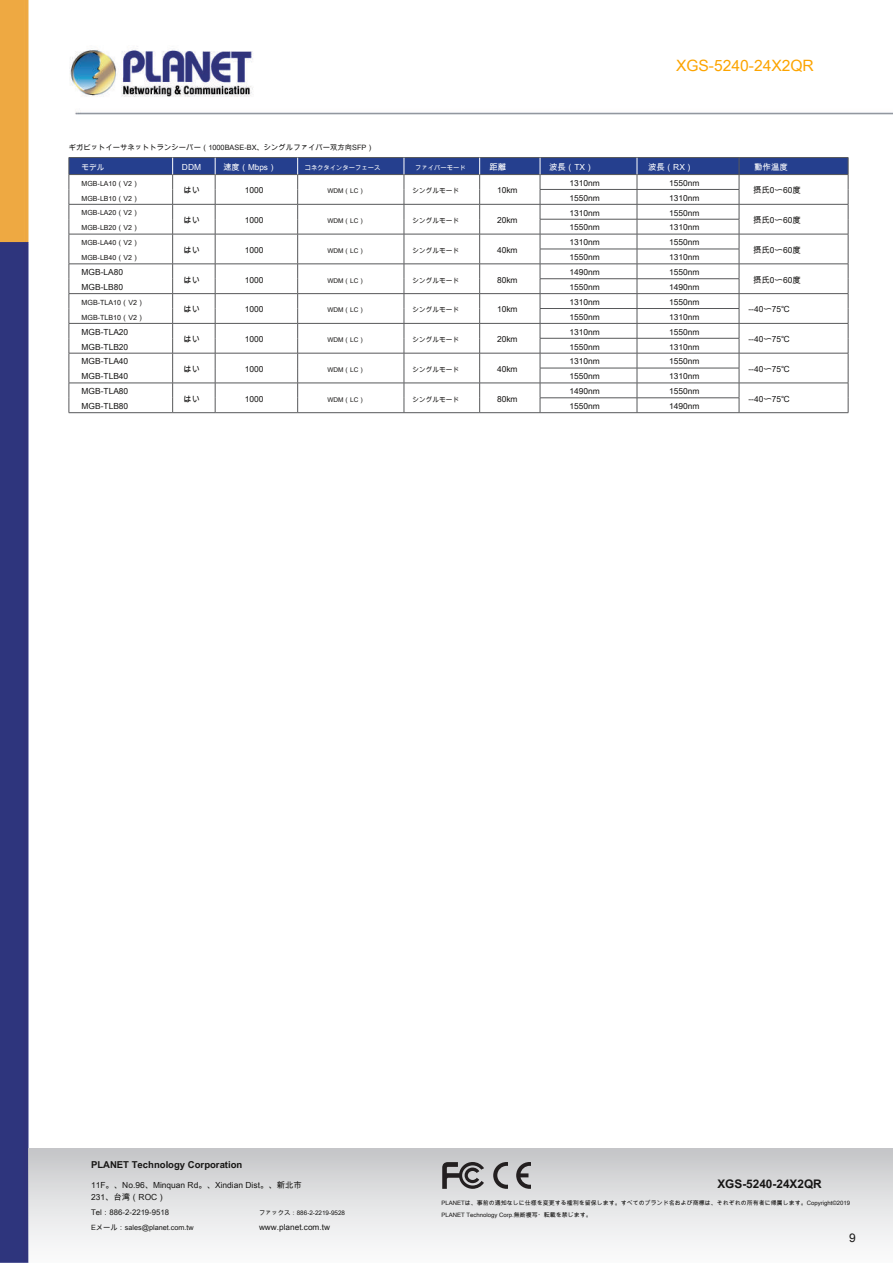
<style>
.page{position:relative;width:893px;height:1263px;background:#fff}
.page>*{position:absolute;margin:0;border:0;box-sizing:border-box;transform-origin:0 0}
.t1{font:15.6px "Arial Unicode MS";color:#fca400}
.t2{font:12px "Arial Unicode MS";color:#171615}
.t3{font:700 11.85px "Arial Unicode MS";color:#171615}
.t4{font:700 9.6px "Arial Unicode MS";color:#171615}
.t5{font:8.4px/14.9px "Arial Unicode MS";color:#171615;text-align:justify}
.t6{font:8.4px "Arial Unicode MS";color:#fff}
.t7{font:8.25px "Arial Unicode MS";color:#171615}
.t8{font:8.25px "Arial Unicode MS";color:#fff}
.t9{font:7.8px "Arial Unicode MS";color:#171615}
.t10{font:7.65px "Arial Unicode MS";color:#fff}
.t11{font:7.35px "Arial Unicode MS";color:#171615}
.t12{font:7.2px "Arial Unicode MS";color:#171615}
.t13{font:7.05px/14.9px "Arial Unicode MS";color:#171615;text-align:justify}
.t14{font:6.6px "Arial Unicode MS";color:#171615}
.t15{font:6.45px "Arial Unicode MS";color:#171615}
.t16{font:6.3px "Arial Unicode MS";color:#171615}
.t17{font:6.3px "Arial Unicode MS";color:#fff}
.t18{font:6px/12px "Arial Unicode MS";color:#171615}
</style>
<div class="page">
<img style="left:0;top:0;width:893px;height:1263px">
<div style="left:29px;top:1148px;width:864px;height:115px;background:linear-gradient(to bottom,#c7c8ca,#fff)"></div>
<svg style="left:442px;top:1162px;width:42px;height:27px"></svg>
<svg style="left:493px;top:1162px;width:15px;height:27px"></svg>
<svg style="left:516px;top:1162px;width:15px;height:27px"></svg>
<hr style="left:69px;top:157px;width:104px;height:1px;background:#57585a">
<hr style="left:173px;top:157px;width:42px;height:1px;background:#57585a">
<hr style="left:215px;top:157px;width:83px;height:1px;background:#57585a">
<hr style="left:298px;top:157px;width:106px;height:1px;background:#57585a">
<hr style="left:404px;top:157px;width:76px;height:1px;background:#57585a">
<hr style="left:480px;top:157px;width:60px;height:1px;background:#57585a">
<hr style="left:540px;top:157px;width:97px;height:1px;background:#57585a">
<hr style="left:637px;top:157px;width:102px;height:1px;background:#57585a">
<hr style="left:739px;top:157px;width:109px;height:1px;background:#57585a">
<hr style="left:69px;top:412px;width:104px;height:1px;background:#57585a">
<hr style="left:173px;top:412px;width:42px;height:1px;background:#57585a">
<hr style="left:215px;top:412px;width:83px;height:1px;background:#57585a">
<hr style="left:298px;top:412px;width:106px;height:1px;background:#57585a">
<hr style="left:404px;top:412px;width:76px;height:1px;background:#57585a">
<hr style="left:480px;top:412px;width:60px;height:1px;background:#57585a">
<hr style="left:540px;top:412px;width:97px;height:1px;background:#57585a">
<hr style="left:637px;top:412px;width:102px;height:1px;background:#57585a">
<hr style="left:739px;top:412px;width:109px;height:1px;background:#57585a">
<svg style="left:69px;top:158px;width:780px;height:254px"></svg>
<h1 class="t1" style="left:676px;top:54px;width:139px">XGS-5240-24X2QR</h1>
<p class="t11" style="left:69px;top:142px;width:307px">ギガビットイーサネットトランシーバー（1000BASE-BX、シングルファイバー双方向SFP）</p>
<p class="t10" style="left:82px;top:162px;width:24px">モデル</p>
<p class="t13" style="left:82px;top:175px;width:59px">MGB-LA10（V2）MGB-LB10（V2）MGB-LA20（V2）MGB-LB20（V2）MGB-LA40（V2）MGB-LB40（V2）</p>
<p class="t5" style="left:82px;top:264px;width:43px">MGB-LA80<br>MGB-LB80</p>
<p class="t13" style="left:82px;top:294px;width:64px">MGB-TLA10（V2）<br>MGB-TLB10（V2）</p>
<p class="t5" style="left:82px;top:324px;width:48px">MGB-TLA20<br>MGB-TLB20<br>MGB-TLA40<br>MGB-TLB40<br>MGB-TLA80<br>MGB-TLB80</p>
<p class="t6" style="left:754px;top:161px;width:35px">動作温度</p>
<p class="t5" style="left:753px;top:182px;width:49px">摂氏0〜60度</p>
<p class="t6" style="left:489px;top:161px;width:18px">距離</p>
<p class="t5" style="left:497px;top:182px;width:22px">10km</p>
<p class="t6" style="left:549px;top:161px;width:46px">波長（TX）</p>
<p class="t5" style="left:570px;top:175px;width:32px">1310nm 1550nm 1310nm 1550nm 1310nm 1550nm 1490nm 1550nm 1310nm 1550nm 1310nm 1550nm 1310nm 1550nm 1490nm 1550nm</p>
<p class="t6" style="left:648px;top:161px;width:47px">波長（RX）</p>
<p class="t5" style="left:669px;top:175px;width:32px">1550nm 1310nm 1550nm 1310nm 1550nm 1310nm 1550nm 1490nm 1550nm 1310nm 1550nm 1310nm 1550nm 1310nm 1550nm 1490nm</p>
<p class="t8" style="left:223px;top:161px;width:54px">速度（Mbps）</p>
<p class="t5" style="left:245px;top:182px;width:20px">1000</p>
<p class="t6" style="left:182px;top:161px;width:21px">DDM</p>
<p class="t5" style="left:183px;top:182px;width:18px">はい</p>
<p class="t17" style="left:305px;top:163px;width:77px">コネクタインターフェース</p>
<p class="t15" style="left:327px;top:186px;width:39px">WDM（LC）</p>
<p class="t17" style="left:415px;top:163px;width:52px">ファイバーモード</p>
<p class="t14" style="left:413px;top:186px;width:48px">シングルモード</p>
<p class="t5" style="left:183px;top:212px;width:18px">はい</p>
<p class="t5" style="left:245px;top:212px;width:20px">1000</p>
<p class="t15" style="left:327px;top:216px;width:39px">WDM（LC）</p>
<p class="t14" style="left:413px;top:216px;width:48px">シングルモード</p>
<p class="t5" style="left:497px;top:212px;width:22px">20km</p>
<p class="t5" style="left:753px;top:212px;width:49px">摂氏0〜60度</p>
<p class="t5" style="left:183px;top:242px;width:18px">はい</p>
<p class="t5" style="left:245px;top:242px;width:20px">1000</p>
<p class="t15" style="left:327px;top:246px;width:39px">WDM（LC）</p>
<p class="t14" style="left:413px;top:246px;width:48px">シングルモード</p>
<p class="t5" style="left:497px;top:242px;width:22px">40km</p>
<p class="t5" style="left:753px;top:242px;width:49px">摂氏0〜60度</p>
<p class="t5" style="left:183px;top:272px;width:18px">はい</p>
<p class="t5" style="left:245px;top:272px;width:20px">1000</p>
<p class="t15" style="left:327px;top:276px;width:39px">WDM（LC）</p>
<p class="t14" style="left:413px;top:275px;width:48px">シングルモード</p>
<p class="t5" style="left:497px;top:272px;width:22px">80km</p>
<p class="t5" style="left:753px;top:272px;width:49px">摂氏0〜60度</p>
<p class="t5" style="left:183px;top:302px;width:18px">はい</p>
<p class="t5" style="left:245px;top:302px;width:20px">1000</p>
<p class="t15" style="left:327px;top:305px;width:39px">WDM（LC）</p>
<p class="t14" style="left:413px;top:305px;width:48px">シングルモード</p>
<p class="t5" style="left:497px;top:302px;width:22px">10km</p>
<p class="t5" style="left:748px;top:302px;width:43px">--40〜75℃</p>
<p class="t5" style="left:183px;top:331px;width:18px">はい</p>
<p class="t5" style="left:245px;top:331px;width:20px">1000</p>
<p class="t15" style="left:327px;top:335px;width:39px">WDM（LC）</p>
<p class="t14" style="left:413px;top:335px;width:48px">シングルモード</p>
<p class="t5" style="left:497px;top:331px;width:22px">20km</p>
<p class="t5" style="left:748px;top:331px;width:43px">--40〜75℃</p>
<p class="t5" style="left:183px;top:361px;width:18px">はい</p>
<p class="t5" style="left:245px;top:361px;width:20px">1000</p>
<p class="t15" style="left:327px;top:365px;width:39px">WDM（LC）</p>
<p class="t14" style="left:413px;top:365px;width:48px">シングルモード</p>
<p class="t5" style="left:497px;top:361px;width:22px">40km</p>
<p class="t5" style="left:748px;top:361px;width:43px">--40〜75℃</p>
<p class="t5" style="left:183px;top:391px;width:18px">はい</p>
<p class="t5" style="left:245px;top:391px;width:20px">1000</p>
<p class="t15" style="left:327px;top:395px;width:39px">WDM（LC）</p>
<p class="t14" style="left:413px;top:395px;width:48px">シングルモード</p>
<p class="t5" style="left:497px;top:391px;width:22px">80km</p>
<p class="t5" style="left:748px;top:391px;width:43px">--40〜75℃</p>
<p class="t4" style="left:91px;top:1158px;width:153px">PLANET Technology Corporation</p>
<p class="t5" style="left:91px;top:1178px;width:212px;line-height:12px">11F。、No.96、Minquan Rd。、Xindian Dist。、新北市<br>231、台湾（ROC）</p>
<p class="t9" style="left:91px;top:1206px;width:80px">Tel：886-2-2219-9518</p>
<p class="t16" style="left:259px;top:1208px;width:88px">ファックス：886-2-2219-9528</p>
<p class="t12" style="left:91px;top:1222px;width:104px">Eメール：sales@planet.com.tw</p>
<p class="t7" style="left:259px;top:1221px;width:73px">www.planet.com.tw</p>
<h3 class="t3" style="left:717px;top:1175px;width:106px">XGS-5240-24X2QR</h3>
<p class="t18" style="left:441px;top:1197px;width:410px">PLANETは、事前の通知なしに仕様を変更する権利を留保します。すべてのブランド名および商標は、それぞれの所有者に帰属します。Copyright©2019<br>PLANET Technology Corp.無断複写・転載を禁じます。</p>
<h2 class="t2" style="left:849px;top:1229px;width:8px">9</h2>
</div>
